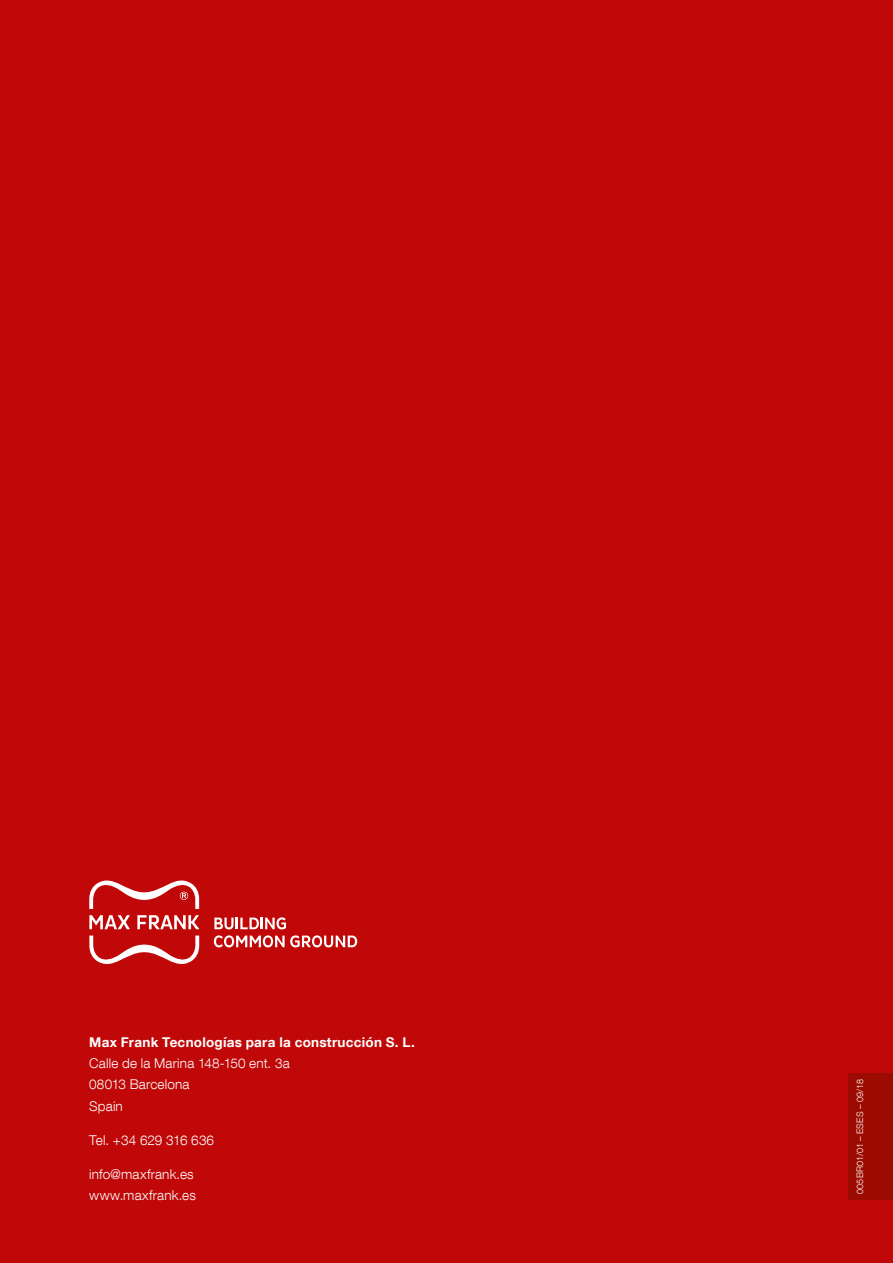
<style>
.page{position:relative;width:893px;height:1263px;background:#c00808}
.page>*{position:absolute;margin:0;border:0;box-sizing:border-box;transform-origin:0 0}
.t1{font:300 13.5px/21.3px "Helvetica Neue LT Com";letter-spacing:.01em;color:#fff}
.t2{font:700 13.5px "Helvetica Neue LT Com";letter-spacing:.02em;color:#fff}
.t3{font:300 9px "Helvetica Neue LT Com";letter-spacing:.015em;color:#fff}
</style>
<div class="page">
<div style="left:848px;top:1073px;width:45px;height:127px;background:#9c0b01"></div>
<svg style="left:89px;top:935px;width:110px;height:28px"></svg>
<svg style="left:89px;top:881px;width:110px;height:28px"></svg>
<svg style="left:89px;top:915px;width:41px;height:14px"></svg>
<svg style="left:137px;top:915px;width:62px;height:14px"></svg>
<svg style="left:214px;top:917px;width:72px;height:12px"></svg>
<svg style="left:214px;top:935px;width:143px;height:12px"></svg>
<p class="t2" style="left:89px;top:1033px;width:327px">Max Frank Tecnologías para la construcción S. L.</p>
<p class="t1" style="left:89px;top:1052px;width:202px">Calle de la Marina 148-150 ent. 3a<br>08013 Barcelona<br>Spain</p>
<p class="t1" style="left:89px;top:1129px;width:126px">Tel. +34 629 316 636</p>
<p class="t1" style="left:89px;top:1163px;width:108px">info@maxfrank.es www.maxfrank.es</p>
<p class="t3" style="left:854px;top:1194px;width:116px;rotate:-90deg">005BR01/01 – ESES – 09/18</p>
</div>
